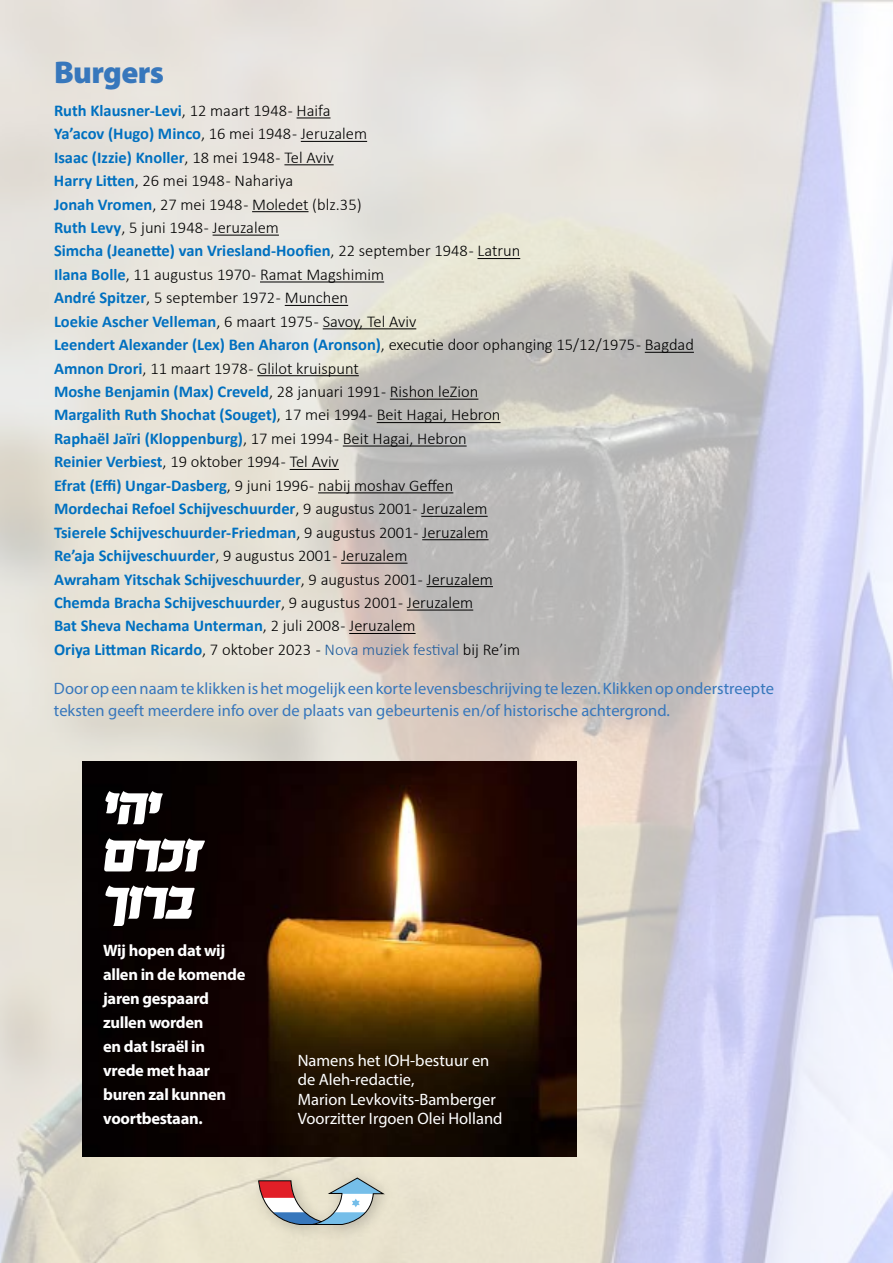
<style>
.page{position:relative;width:893px;height:1263px;background:#fff}
.page>*{position:absolute;margin:0;border:0;box-sizing:border-box;transform-origin:0 0}
.t1{font:700 61.5px/47.2px "Fb Israel";color:#fff}
.t2{font:900 31.5px "Myriad Pro";letter-spacing:-.02em;color:#3777bc}
.t3{font:300 16.5px/23.4px "Calibri";color:#000}
.t4{font:16.5px/22.5px "Myriad Pro";color:#3777bc}
.t5{font:700 16.5px/24px "Myriad Pro";letter-spacing:-.02em;color:#fff}
.t6{font:16.5px/19.5px "Myriad Pro";color:#fff}
.s1{font-weight:700;color:#0070c0}
.s2{color:#215e9e}
</style>
<div class="page">
<img style="left:0;top:0;width:893px;height:1263px">
<img style="left:83px;top:761px;width:493px;height:396px">
<div style="left:248px;top:1168px;width:150px;height:73px;background:#000;opacity:.2"></div>
<svg style="left:258px;top:1178px;width:126px;height:47px"></svg>
<hr style="left:297px;top:118px;width:34px;height:1px;background:#000">
<hr style="left:301px;top:141px;width:66px;height:1px;background:#000">
<hr style="left:284px;top:164px;width:50px;height:1px;background:#000">
<hr style="left:252px;top:211px;width:57px;height:1px;background:#000">
<hr style="left:213px;top:235px;width:66px;height:1px;background:#000">
<hr style="left:477px;top:258px;width:43px;height:1px;background:#000">
<hr style="left:260px;top:282px;width:124px;height:1px;background:#000">
<hr style="left:285px;top:305px;width:63px;height:1px;background:#000">
<hr style="left:323px;top:328px;width:93px;height:1px;background:#000">
<hr style="left:645px;top:352px;width:49px;height:1px;background:#000">
<hr style="left:257px;top:375px;width:102px;height:1px;background:#000">
<hr style="left:390px;top:399px;width:88px;height:1px;background:#000">
<hr style="left:377px;top:422px;width:123px;height:1px;background:#000">
<hr style="left:343px;top:446px;width:124px;height:1px;background:#000">
<hr style="left:290px;top:469px;width:49px;height:1px;background:#000">
<hr style="left:318px;top:492px;width:135px;height:1px;background:#000">
<hr style="left:421px;top:516px;width:67px;height:1px;background:#000">
<hr style="left:422px;top:539px;width:67px;height:1px;background:#000">
<hr style="left:341px;top:563px;width:66px;height:1px;background:#000">
<hr style="left:427px;top:586px;width:66px;height:1px;background:#000">
<hr style="left:407px;top:610px;width:66px;height:1px;background:#000">
<hr style="left:349px;top:633px;width:67px;height:1px;background:#000">
<h2 class="t2" style="left:54px;top:52px;width:112px">Burgers</h2>
<p class="t3" style="left:54px;top:99px;width:641px"><span class="s1">Ruth Klausner-Levi</span>, 12 maart 1948 - Haifa<br><span class="s1">Ya’acov (Hugo) Minco</span>, 16 mei 1948 - Jeruzalem<br><span class="s1">Isaac (Izzie) Knoller</span>, 18 mei 1948 - Tel Aviv<br><span class="s1">Harry Litten</span>, 26 mei 1948 - Nahariya<br><span class="s1">Jonah Vromen</span>, 27 mei 1948 - Moledet (blz.35)<br><span class="s1">Ruth Levy</span>, 5 juni 1948 - Jeruzalem<br><span class="s1">Simcha (Jeanette) van Vriesland-Hoofien</span>, 22 september 1948 - Latrun<br><span class="s1">Ilana Bolle</span>, 11 augustus 1970 - Ramat Magshimim<br><span class="s1">André Spitzer</span>, 5 september 1972 - Munchen<br><span class="s1">Loekie Ascher Velleman</span>, 6 maart 1975 - Savoy, Tel Aviv<br><span class="s1">Leendert Alexander (Lex) Ben Aharon (Aronson)</span>, executie door ophanging 15/12/1975 - Bagdad <span class="s1">Amnon Drori</span>, 11 maart 1978 - Glilot kruispunt<br><span class="s1">Moshe Benjamin (Max) Creveld</span>, 28 januari 1991 - Rishon leZion<br><span class="s1">Margalith Ruth Shochat (Souget)</span>, 17 mei 1994 - Beit Hagai, Hebron<br><span class="s1">Raphaël Jaïri (Kloppenburg)</span>, 17 mei 1994 - Beit Hagai, Hebron<br><span class="s1">Reinier Verbiest</span>, 19 oktober 1994 - Tel Aviv<br><span class="s1">Efrat (Effi) Ungar-Dasberg</span>, 9 juni 1996 - nabij moshav Geffen<br><span class="s1">Mordechai Refoel Schijveschuurder</span>, 9 augustus 2001 - Jeruzalem<br><span class="s1">Tsierele Schijveschuurder-Friedman</span>, 9 augustus 2001 - Jeruzalem<br><span class="s1">Re’aja Schijveschuurder</span>, 9 augustus 2001 - Jeruzalem<br><span class="s1">Awraham Yitschak Schijveschuurder</span>, 9 augustus 2001 - Jeruzalem<br><span class="s1">Chemda Bracha Schijveschuurder</span>, 9 augustus 2001 - Jeruzalem<br><span class="s1">Bat Sheva Nechama Unterman</span>, 2 juli 2008 - Jeruzalem<br><span class="s1">Oriya Littman Ricardo</span>, 7 oktober 2023 - <span class="s2">Nova muziek festival</span> bij Re’im</p>
<p class="t4" style="left:54px;top:677px;width:721px">Door op een naam te klikken is het mogelijk een korte levensbeschrijving te lezen. Klikken op onderstreepte teksten geeft meerdere info over de plaats van gebeurtenis en/of historische achtergrond.</p>
<h1 class="t1" style="left:103px;top:791px;width:102px">יהי<br>זכרם<br>ברוך</h1>
<p class="t5" style="left:103px;top:937px;width:144px">Wij hopen dat wij allen in de komende jaren gespaard zullen worden<br>en dat Israël in vrede met haar buren zal kunnen voortbestaan.</p>
<p class="t6" style="left:298px;top:1050px;width:206px">Namens het IOH-bestuur en de Aleh-redactie,<br>Marion Levkovits-Bamberger<br>Voorzitter Irgoen Olei Holland</p>
</div>
